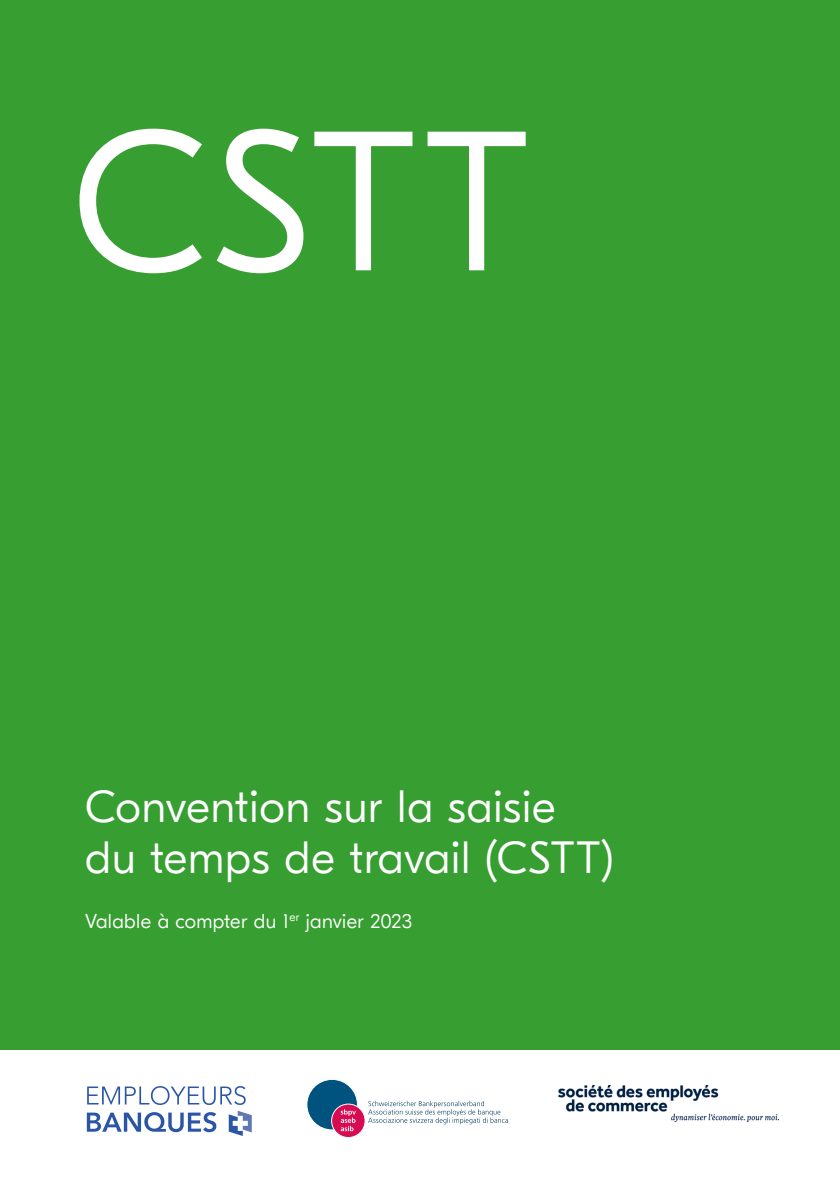
<style>
.page{position:relative;width:840px;height:1191px;background:#fff}
.page>*{position:absolute;margin:0;border:0;box-sizing:border-box;transform-origin:0 0}
.t1{font:300 198px "GT Eesti Display";color:#fff}
.t2{font:300 45px/50.4px "GT Eesti Display";letter-spacing:.02em;color:#fff}
.t3{font:300 20px "GT Eesti Display";letter-spacing:.02em;color:#fff}
</style>
<div class="page">
<div style="left:0;top:0;width:839px;height:1049px;background:#379e31"></div>
<div style="left:307px;top:1079px;width:50px;height:51px;background:#00537e;border-radius:50%"></div>
<div style="left:306px;top:1079px;width:51px;height:51px;border:1px solid #fff;border-radius:50%"></div>
<div style="left:331px;top:1104px;width:34px;height:33px;background:#d60b52;border-radius:50%"></div>
<div style="left:331px;top:1103px;width:34px;height:34px;border:1px solid #fff;border-radius:50%"></div>
<svg style="left:340px;top:1109px;width:16px;height:22px"></svg>
<svg style="left:368px;top:1100px;width:139px;height:24px"></svg>
<img style="left:558px;top:1085px;width:220px;height:36px">
<svg style="left:87px;top:1086px;width:164px;height:50px"></svg>
<h1 class="t1" style="left:72px;top:94px;width:457px">CSTT</h1>
<p class="t2" style="left:85px;top:782px;width:529px">Convention sur la saisie du temps de travail (CSTT)</p>
<p class="t3" style="left:85px;top:910px;width:328px">Valable à compter du 1<sup>er</sup> janvier 2023</p>
</div>
